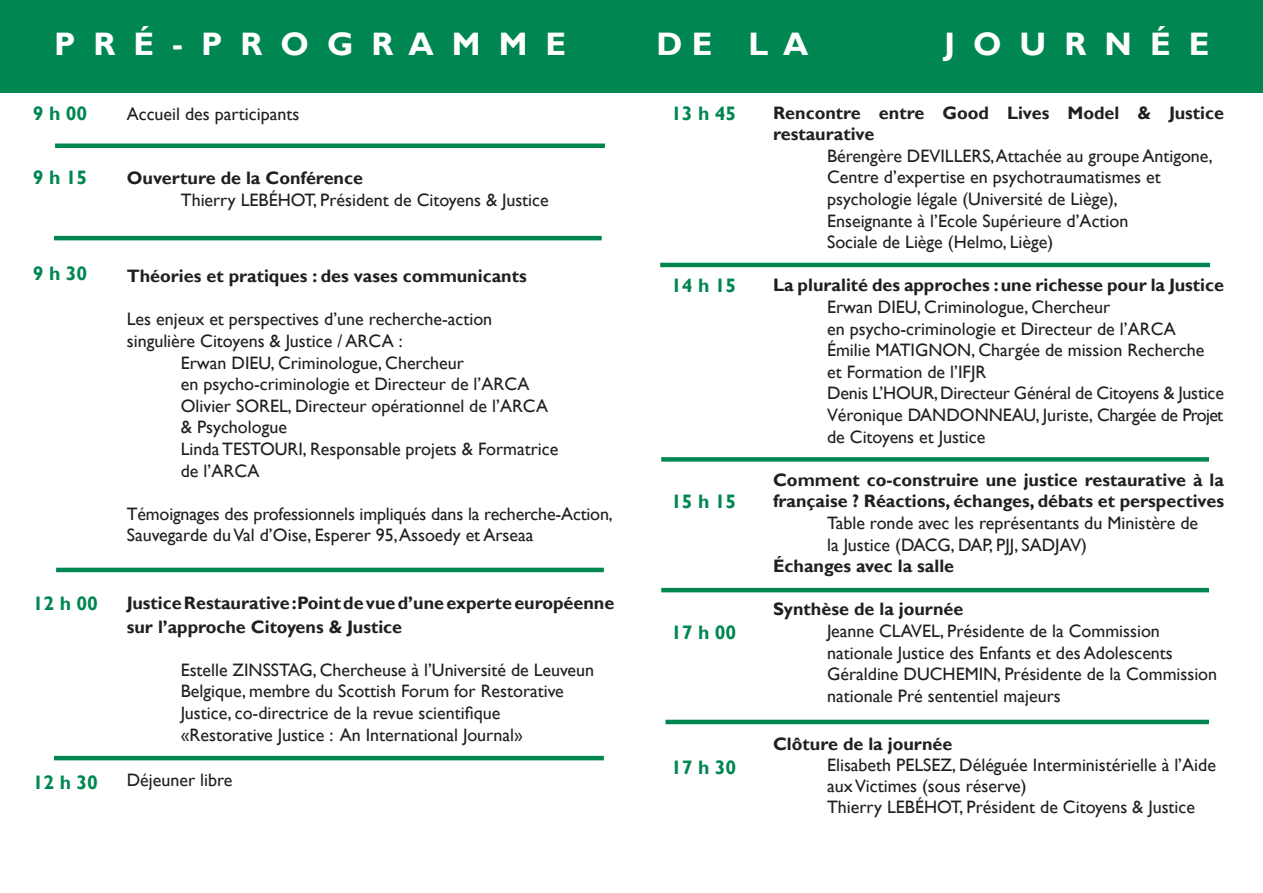
<style>
.page{position:relative;width:1263px;height:893px;background:#fff}
.page>*{position:absolute;margin:0;border:0;box-sizing:border-box;transform-origin:0 0}
.t1{font:700 32.55px "Gill Sans";color:#fff}
.t2{font:700 19.5px "Gill Sans";color:#008751}
.t3{font:18px/21.6px "Gill Sans";color:#231f20}
.t4{font:700 18px/21.6px "Gill Sans";color:#231f20}
</style>
<div class="page">
<hr style="left:56px;top:568px;width:548px;height:4px;background:#008751">
<hr style="left:54px;top:236px;width:548px;height:4px;background:#008751">
<hr style="left:54px;top:756px;width:550px;height:4px;background:#008751">
<div style="left:661px;top:457px;width:548px;height:5px;background:#008751"></div>
<hr style="left:665px;top:720px;width:544px;height:4px;background:#008751">
<hr style="left:661px;top:588px;width:548px;height:4px;background:#008751">
<hr style="left:660px;top:263px;width:550px;height:4px;background:#008751">
<div style="left:0;top:0;width:1263px;height:92px;background:#008751"></div>
<hr style="left:55px;top:144px;width:550px;height:4px;background:#008751">
<p class="t1" style="left:54px;top:25px;width:514px">P R É - P R O G R A M M E</p>
<p class="t1" style="left:657px;top:25px;width:154px">D E L A</p>
<p class="t1" style="left:944px;top:25px;width:267px">J O U R N É E</p>
<p class="t2" style="left:33px;top:101px;width:56px">9 h 00</p>
<p class="t3" style="left:127px;top:103px;width:174px">Accueil des participants</p>
<p class="t2" style="left:33px;top:166px;width:56px">9 h 15</p>
<p class="t4" style="left:127px;top:168px;width:238px">Ouverture de la Conférence</p>
<p class="t3" style="left:181px;top:189px;width:369px">Thierry LEBÉHOT, Président de Citoyens &amp; Justice</p>
<p class="t2" style="left:33px;top:262px;width:56px">9 h 30</p>
<p class="t4" style="left:127px;top:266px;width:401px">Théories et pratiques : des vases communicants</p>
<p class="t3" style="left:127px;top:309px;width:367px">Les enjeux et perspectives d’une recherche-action</p>
<p class="t3" style="left:127px;top:330px;width:277px">singulière Citoyens &amp; Justice / ARCA :</p>
<p class="t3" style="left:181px;top:352px;width:285px">Erwan DIEU, Criminologue, Chercheur</p>
<p class="t3" style="left:181px;top:374px;width:350px">en psycho-criminologie et Directeur de l’ARCA</p>
<p class="t3" style="left:181px;top:395px;width:369px">Olivier SOREL, Directeur opérationnel de l’ARCA &amp; Psychologue</p>
<p class="t3" style="left:181px;top:438px;width:379px">Linda TESTOURI, Responsable projets &amp; Formatrice de l’ARCA</p>
<p class="t3" style="left:127px;top:503px;width:487px">Témoignages des professionnels impliqués dans la recherche-Action,</p>
<p class="t3" style="left:127px;top:525px;width:408px">Sauvegarde du Val d’Oise, Esperer 95, Assoedy et Arseaa</p>
<p class="t2" style="left:33px;top:592px;width:67px">12 h 00</p>
<p class="t2" style="left:33px;top:771px;width:67px">12 h 30</p>
<p class="t4" style="left:127px;top:591px;width:489px;line-height:24px">Justice Restaurative :Point de vue d’une experte européenne sur l’approche Citoyens &amp; Justice</p>
<p class="t3" style="left:181px;top:659px;width:415px">Estelle ZINSSTAG, Chercheuse à l’Université de Leuveun Belgique, membre du Scottish Forum for Restorative Justice, co-directrice de la revue scientifique «Restorative Justice : An International Journal»</p>
<p class="t3" style="left:127px;top:769px;width:107px">Déjeuner libre</p>
<p class="t2" style="left:671px;top:101px;width:67px">13 h 45</p>
<p class="t2" style="left:671px;top:274px;width:67px">14 h 15</p>
<p class="t2" style="left:671px;top:490px;width:67px">15 h 15</p>
<p class="t2" style="left:671px;top:620px;width:67px">17 h 00</p>
<p class="t2" style="left:671px;top:755px;width:67px">17 h 30</p>
<p class="t4" style="left:773px;top:102px;width:452px">Rencontre entre Good Lives Model &amp; Justice restaurative</p>
<p class="t3" style="left:827px;top:145px;width:387px">Bérengère DEVILLERS, Attachée au groupe Antigone, Centre d’expertise en psychotraumatismes et psychologie légale (Université de Liège),<br>Enseignante à l’Ecole Supérieure d’Action<br>Sociale de Liège (Helmo, Liège)</p>
<p class="t4" style="left:773px;top:275px;width:452px">La pluralité des approches : une richesse pour la Justice</p>
<p class="t3" style="left:827px;top:296px;width:350px">Erwan DIEU, Criminologue, Chercheur<br>en psycho-criminologie et Directeur de l’ARCA</p>
<p class="t3" style="left:827px;top:340px;width:379px">Émilie MATIGNON, Chargée de mission Recherche et Formation de l’IFJR</p>
<p class="t3" style="left:827px;top:383px;width:398px">Denis L’HOUR, Directeur Général de Citoyens &amp; Justice</p>
<p class="t3" style="left:827px;top:404px;width:398px">Véronique DANDONNEAU, Juriste, Chargée de Projet de Citoyens et Justice</p>
<p class="t4" style="left:773px;top:469px;width:452px">Comment co-construire une justice restaurative à la française ? Réactions, échanges, débats et perspectives</p>
<p class="t3" style="left:827px;top:512px;width:373px">Table ronde avec les représentants du Ministère de la Justice (DACG, DAP, PJJ, SADJAV)</p>
<p class="t4" style="left:773px;top:556px;width:183px">Échanges avec la salle</p>
<p class="t4" style="left:773px;top:599px;width:192px">Synthèse de la journée</p>
<p class="t3" style="left:827px;top:620px;width:347px">Jeanne CLAVEL, Présidente de la Commission nationale Justice des Enfants et des Adolescents</p>
<p class="t3" style="left:827px;top:664px;width:392px">Géraldine DUCHEMIN, Présidente de la Commission nationale Pré sententiel majeurs</p>
<p class="t4" style="left:773px;top:734px;width:181px">Clôture de la journée</p>
<p class="t3" style="left:827px;top:755px;width:390px;line-height:21px">Elisabeth PELSEZ, Déléguée Interministérielle à l’Aide aux Victimes (sous réserve)</p>
<p class="t3" style="left:827px;top:797px;width:369px">Thierry LEBÉHOT, Président de Citoyens &amp; Justice</p>
</div>
